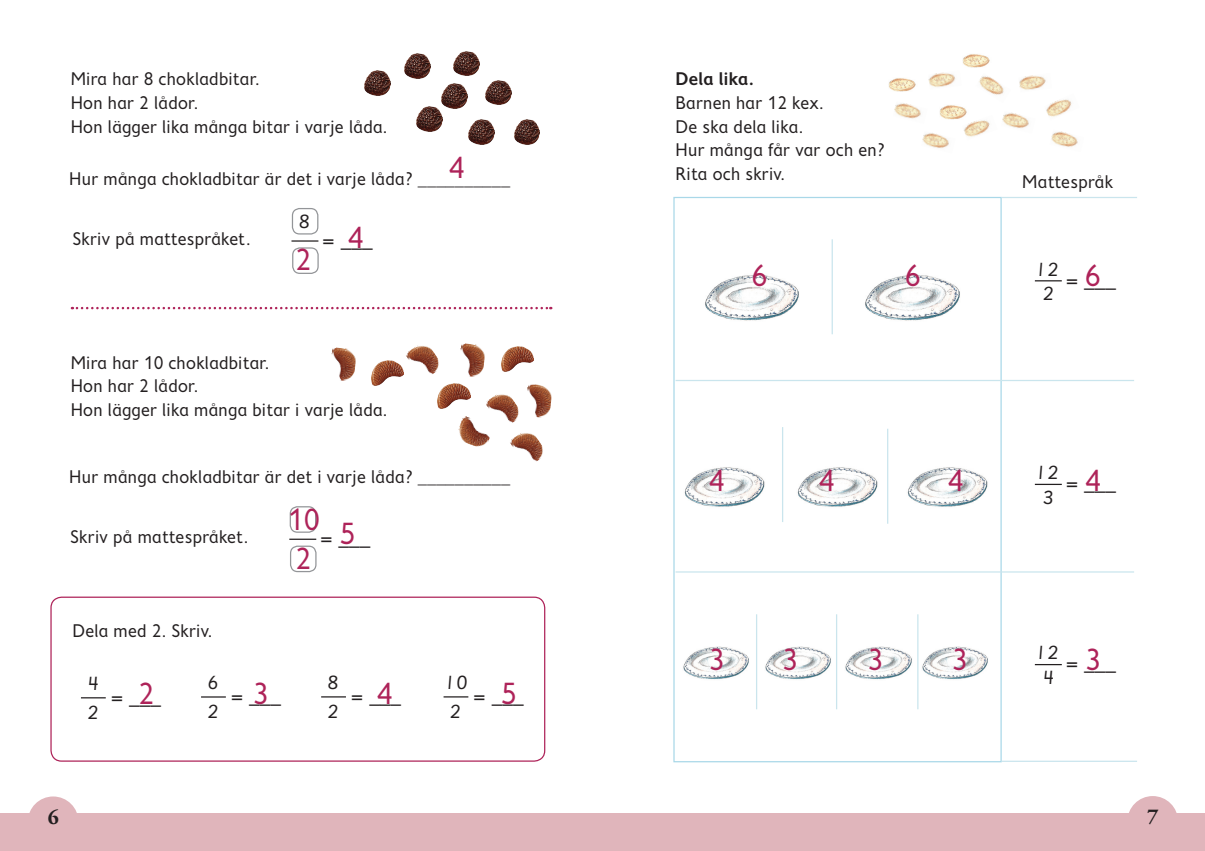
<style>
.page{position:relative;width:1205px;height:851px;background:#fff}
.page>*{position:absolute;margin:0;border:0;box-sizing:border-box;transform-origin:0 0}
.Brödtext{font:31.25px "Fiendstar";color:#ae2359}
.Särskild_text{font:21.25px "Sassoon Primary";letter-spacing:.1em;color:#231f20}
.t1{font:700 21.25px "Adobe Garamond Pro";color:#231f20}
.Brödtext-2{font:18.75px/23.8px "Fiendstar";letter-spacing:.005em;color:#231f20}
.Brödtext-3{font:600 18.75px "Fiendstar";letter-spacing:.005em;color:#231f20}
</style>
<div class="page">
<div style="left:50px;top:596px;width:495px;height:165px;border:1px solid #ae2359;border-radius:11px"></div>
<img style="left:404px;top:53px;width:26px;height:25px">
<img style="left:417px;top:107px;width:25px;height:24px">
<img style="left:364px;top:70px;width:26px;height:25px">
<img style="left:454px;top:51px;width:26px;height:25px">
<img style="left:441px;top:84px;width:26px;height:24px">
<img style="left:469px;top:120px;width:25px;height:25px">
<img style="left:486px;top:80px;width:26px;height:25px">
<img style="left:514px;top:120px;width:26px;height:25px">
<svg style="left:291px;top:240px;width:27px;height:1px"></svg>
<svg style="left:81px;top:697px;width:25px;height:1px"></svg>
<svg style="left:201px;top:696px;width:25px;height:1px"></svg>
<svg style="left:321px;top:696px;width:25px;height:1px"></svg>
<svg style="left:443px;top:696px;width:25px;height:1px"></svg>
<hr style="left:289px;top:538px;width:27px;height:2px;background:#231f20">
<div style="left:292px;top:208px;width:26px;height:26px;border:1px solid #939598;border-radius:7px"></div>
<div style="left:290px;top:506px;width:26px;height:26px;border:1px solid #939598;border-radius:7px"></div>
<div style="left:292px;top:247px;width:27px;height:27px;border:1px solid #939598;border-radius:7px"></div>
<div style="left:290px;top:545px;width:26px;height:27px;border:1px solid #939598;border-radius:7px"></div>
<svg style="left:72px;top:307px;width:479px;height:2px"></svg>
<img style="left:372px;top:360px;width:32px;height:26px">
<img style="left:460px;top:343px;width:25px;height:34px">
<img style="left:331px;top:347px;width:25px;height:34px">
<img style="left:527px;top:384px;width:25px;height:34px">
<img style="left:438px;top:384px;width:32px;height:25px">
<img style="left:502px;top:346px;width:32px;height:25px">
<img style="left:458px;top:416px;width:32px;height:31px">
<img style="left:485px;top:394px;width:34px;height:35px">
<img style="left:509px;top:427px;width:34px;height:35px">
<img style="left:406px;top:345px;width:33px;height:29px">
<hr style="left:782px;top:427px;width:1px;height:95px;background:#cae5ed">
<hr style="left:756px;top:614px;width:1px;height:95px;background:#cae5ed">
<hr style="left:836px;top:614px;width:1px;height:95px;background:#cae5ed">
<hr style="left:917px;top:614px;width:1px;height:95px;background:#cae5ed">
<hr style="left:831px;top:239px;width:2px;height:95px;background:#cae5ed">
<hr style="left:887px;top:428px;width:1px;height:95px;background:#cae5ed">
<hr style="left:675px;top:380px;width:459px;height:1px;background:#cae5ed">
<hr style="left:675px;top:571px;width:459px;height:1px;background:#cae5ed">
<hr style="left:1002px;top:197px;width:135px;height:1px;background:#cae5ed">
<hr style="left:1002px;top:760px;width:135px;height:1px;background:#cae5ed">
<svg style="left:1035px;top:280px;width:27px;height:1px"></svg>
<hr style="left:1035px;top:483px;width:27px;height:2px;background:#231f20">
<svg style="left:1035px;top:664px;width:27px;height:1px"></svg>
<img style="left:705px;top:274px;width:94px;height:47px">
<img style="left:684px;top:467px;width:81px;height:40px">
<img style="left:683px;top:646px;width:66px;height:34px">
<img style="left:765px;top:646px;width:66px;height:34px">
<img style="left:845px;top:646px;width:67px;height:34px">
<img style="left:922px;top:646px;width:66px;height:34px">
<img style="left:797px;top:467px;width:81px;height:40px">
<img style="left:907px;top:467px;width:81px;height:40px">
<img style="left:865px;top:274px;width:95px;height:47px">
<img style="left:889px;top:78px;width:27px;height:14px">
<img style="left:928px;top:72px;width:28px;height:15px">
<img style="left:894px;top:103px;width:27px;height:16px">
<img style="left:922px;top:133px;width:27px;height:16px">
<img style="left:964px;top:120px;width:26px;height:17px">
<img style="left:939px;top:105px;width:28px;height:15px">
<img style="left:1002px;top:112px;width:27px;height:17px">
<img style="left:979px;top:76px;width:25px;height:19px">
<img style="left:962px;top:54px;width:28px;height:14px">
<img style="left:1019px;top:75px;width:27px;height:15px">
<img style="left:1046px;top:99px;width:26px;height:18px">
<img style="left:1051px;top:131px;width:27px;height:16px">
<div style="left:0;top:813px;width:1205px;height:37px;background:#e0b5bb"></div>
<div style="left:28px;top:796px;width:51px;height:51px;background:#e0b5bb;border-radius:50%"></div>
<div style="left:1127px;top:795px;width:51px;height:51px;background:#e0b5bb;border-radius:50%"></div>
<p class="Brödtext-2" style="left:71px;top:67px;width:190px">Mira har 8 chokladbitar.</p>
<p class="Brödtext-2" style="left:71px;top:91px;width:318px">Hon har 2 lådor.<br>Hon lägger lika många bitar i varje låda.</p>
<p class="Brödtext" style="left:449px;top:150px;width:18px">4</p>
<p class="Brödtext-2" style="left:69px;top:167px;width:442px">Hur många chokladbitar är det i varje låda? __________</p>
<p class="Brödtext-2" style="left:72px;top:227px;width:180px">Skriv på mattespråket.</p>
<p class="Särskild_text" style="left:299px;top:210px;width:12px">8</p>
<p class="Brödtext" style="left:295px;top:242px;width:18px">2</p>
<p class="Brödtext" style="left:347px;top:220px;width:18px">4</p>
<p class="Särskild_text" style="left:323px;top:228px;width:51px">= ___</p>
<p class="Brödtext-2" style="left:71px;top:350px;width:200px">Mira har 10 chokladbitar.</p>
<p class="Brödtext-2" style="left:71px;top:374px;width:318px">Hon har 2 lådor.<br>Hon lägger lika många bitar i varje låda.</p>
<p class="Brödtext-2" style="left:69px;top:464px;width:442px">Hur många chokladbitar är det i varje låda? __________</p>
<p class="Brödtext-2" style="left:70px;top:525px;width:180px">Skriv på mattespråket.</p>
<p class="Brödtext-2" style="left:72px;top:618px;width:141px">Dela med 2. Skriv.</p>
<p class="Brödtext" style="left:287px;top:502px;width:34px">10</p>
<p class="Brödtext" style="left:339px;top:516px;width:18px">5</p>
<p class="Särskild_text" style="left:321px;top:526px;width:51px">= ___</p>
<p class="Brödtext" style="left:295px;top:541px;width:18px">2</p>
<p class="Särskild_text" style="left:87px;top:671px;width:12px">4</p>
<p class="Särskild_text" style="left:87px;top:700px;width:12px">2</p>
<p class="Särskild_text" style="left:328px;top:670px;width:12px">8</p>
<p class="Särskild_text" style="left:328px;top:699px;width:12px">2</p>
<p class="Särskild_text" style="left:444px;top:670px;width:25px">10</p>
<p class="Särskild_text" style="left:450px;top:699px;width:12px">2</p>
<p class="Särskild_text" style="left:207px;top:671px;width:12px">6</p>
<p class="Särskild_text" style="left:207px;top:699px;width:12px">2</p>
<p class="Brödtext" style="left:138px;top:676px;width:18px">2</p>
<p class="Brödtext" style="left:253px;top:676px;width:18px">3</p>
<p class="Brödtext" style="left:377px;top:676px;width:18px">4</p>
<p class="Brödtext" style="left:501px;top:676px;width:18px">5</p>
<p class="Särskild_text" style="left:352px;top:684px;width:51px">= ___</p>
<p class="Särskild_text" style="left:474px;top:684px;width:51px">= ___</p>
<p class="Särskild_text" style="left:232px;top:684px;width:51px">= ___</p>
<p class="Särskild_text" style="left:112px;top:685px;width:51px">= ___</p>
<p class="Brödtext-3" style="left:675px;top:68px;width:80px">Dela lika.</p>
<p class="Brödtext-2" style="left:675px;top:91px;width:150px">Barnen har 12 kex.</p>
<p class="Brödtext-2" style="left:675px;top:114px;width:129px">De ska dela lika.</p>
<p class="Brödtext-2" style="left:675px;top:138px;width:211px">Hur många får var och en?</p>
<p class="Brödtext-2" style="left:675px;top:162px;width:111px">Rita och skriv.</p>
<p class="Brödtext-2" style="left:1022px;top:169px;width:92px">Mattespråk</p>
<p class="Särskild_text" style="left:1035px;top:257px;width:25px">12</p>
<p class="Särskild_text" style="left:1043px;top:282px;width:12px">2</p>
<p class="Brödtext" style="left:751px;top:258px;width:18px">6</p>
<p class="Brödtext" style="left:905px;top:258px;width:18px">6</p>
<p class="Brödtext" style="left:1085px;top:258px;width:18px">6</p>
<p class="Särskild_text" style="left:1066px;top:268px;width:51px">= ___</p>
<p class="Särskild_text" style="left:1035px;top:461px;width:25px">12</p>
<p class="Särskild_text" style="left:1043px;top:485px;width:12px">3</p>
<p class="Brödtext" style="left:708px;top:463px;width:18px">4</p>
<p class="Brödtext" style="left:818px;top:463px;width:18px">4</p>
<p class="Brödtext" style="left:947px;top:463px;width:18px">4</p>
<p class="Brödtext" style="left:1085px;top:463px;width:18px">4</p>
<p class="Särskild_text" style="left:1066px;top:472px;width:51px">= ___</p>
<p class="Särskild_text" style="left:1035px;top:641px;width:25px">12</p>
<p class="Särskild_text" style="left:1043px;top:665px;width:12px">4</p>
<p class="Brödtext" style="left:708px;top:642px;width:18px">3</p>
<p class="Brödtext" style="left:782px;top:642px;width:18px">3</p>
<p class="Brödtext" style="left:867px;top:642px;width:18px">3</p>
<p class="Brödtext" style="left:951px;top:642px;width:18px">3</p>
<p class="Brödtext" style="left:1085px;top:642px;width:18px">3</p>
<p class="Särskild_text" style="left:1066px;top:652px;width:51px">= ___</p>
<p class="t1" style="left:48px;top:804px;width:13px">6</p>
<p class="t1" style="left:1147px;top:803px;width:13px">7</p>
</div>
